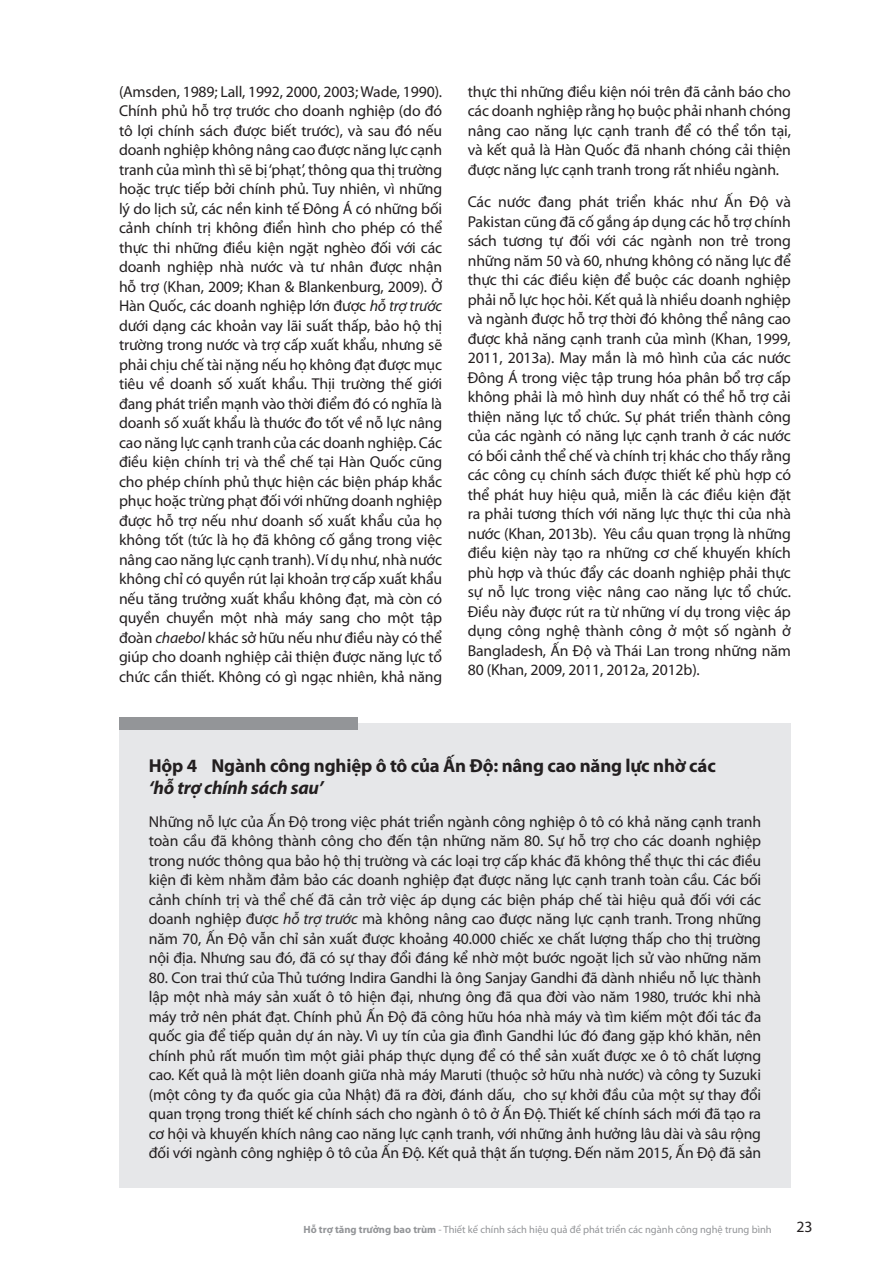
<style>
.page{position:relative;width:876px;height:1263px;background:#fff}
.page>*{position:absolute;margin:0;border:0;box-sizing:border-box;transform-origin:0 0}
.t1{font:700 18.75px "Myriad Pro";letter-spacing:-.01em;color:#231f20}
.t2{font:italic 700 18.75px "Myriad Pro";letter-spacing:-.01em;color:#231f20}
.t3{font:15.75px/19.5px "Myriad Pro";letter-spacing:-.01em;color:#231f20;text-align:justify}
.t4{font:10.5px "Myriad Pro";color:#939598}
.s1{font-style:italic}
.s2{font-weight:700}
</style>
<div class="page">
<div style="left:119px;top:724px;width:672px;height:464px;background:#e6e7e9"></div>
<div style="left:119px;top:717px;width:238px;height:13px;background:#939598"></div>
<p class="t3" style="left:119px;top:82px;width:325px">(Amsden, 1989; Lall, 1992, 2000, 2003; Wade, 1990).<br>Chính phủ hỗ trợ trước cho doanh nghiệp (do đó tô lợi chính sách được biết trước), và sau đó nếu doanh nghiệp không nâng cao được năng lực cạnh tranh của mình thì sẽ bị ‘phạt’, thông qua thị trường hoặc trực tiếp bởi chính phủ. Tuy nhiên, vì những lý do lịch sử, các nền kinh tế Đông Á có những bối cảnh chính trị không điển hình cho phép có thể thực thi những điều kiện ngặt nghèo đối với các doanh nghiệp nhà nước và tư nhân được nhận hỗ trợ (Khan, 2009; Khan &amp; Blankenburg, 2009). Ở Hàn Quốc, các doanh nghiệp lớn được <span class="s1">hỗ trợ trước </span>dưới dạng các khoản vay lãi suất thấp, bảo hộ thị trường trong nước và trợ cấp xuất khẩu, nhưng sẽ phải chịu chế tài nặng nếu họ không đạt được mục tiêu về doanh số xuất khẩu. Thịi trường thế giới đang phát triển mạnh vào thời điểm đó có nghĩa là doanh số xuất khẩu là thước đo tốt về nỗ lực nâng cao năng lực cạnh tranh của các doanh nghiệp. Các điều kiện chính trị và thể chế tại Hàn Quốc cũng cho phép chính phủ thực hiện các biện pháp khắc phục hoặc trừng phạt đối với những doanh nghiệp được hỗ trợ nếu như doanh số xuất khẩu của họ không tốt (tức là họ đã không cố gắng trong việc nâng cao năng lực cạnh tranh). Ví dụ như, nhà nước không chỉ có quyền rút lại khoản trợ cấp xuất khẩu nếu tăng trưởng xuất khẩu không đạt, mà còn có quyền chuyển một nhà máy sang cho một tập đoàn <span class="s1">chaebol</span> khác sở hữu nếu như điều này có thể giúp cho doanh nghiệp cải thiện được năng lực tổ chức cần thiết. Không có gì ngạc nhiên, khả năng</p>
<p class="t3" style="left:468px;top:82px;width:325px">thực thi những điều kiện nói trên đã cảnh báo cho các doanh nghiệp rằng họ buộc phải nhanh chóng nâng cao năng lực cạnh tranh để có thể tồn tại, và kết quả là Hàn Quốc đã nhanh chóng cải thiện được năng lực cạnh tranh trong rất nhiều ngành.</p>
<p class="t3" style="left:468px;top:192px;width:325px">Các nước đang phát triển khác như Ấn Độ và Pakistan cũng đã cố gắng áp dụng các hỗ trợ chính sách tương tự đối với các ngành non trẻ trong những năm 50 và 60, nhưng không có năng lực để thực thi các điều kiện để buộc các doanh nghiệp phải nỗ lực học hỏi. Kết quả là nhiều doanh nghiệp và ngành được hỗ trợ thời đó không thể nâng cao được khả năng cạnh tranh của mình (Khan, 1999, 2011, 2013a). May mắn là mô hình của các nước Đông Á trong việc tập trung hóa phân bổ trợ cấp không phải là mô hình duy nhất có thể hỗ trợ cải thiện năng lực tổ chức. Sự phát triển thành công của các ngành có năng lực cạnh tranh ở các nước có bối cảnh thể chế và chính trị khác cho thấy rằng các công cụ chính sách được thiết kế phù hợp có thể phát huy hiệu quả, miễn là các điều kiện đặt ra phải tương thích với năng lực thực thi của nhà nước (Khan, 2013b). Yêu cầu quan trọng là những điều kiện này tạo ra những cơ chế khuyến khích phù hợp và thúc đẩy các doanh nghiệp phải thực sự nỗ lực trong việc nâng cao năng lực tổ chức.<br>Điều này được rút ra từ những ví dụ trong việc áp dụng công nghệ thành công ở một số ngành ở Bangladesh, Ấn Độ và Thái Lan trong những năm 80 (Khan, 2009, 2011, 2012a, 2012b).</p>
<p class="t1" style="left:149px;top:753px;width:568px">Hộp 4 Ngành công nghiệp ô tô của Ấn Độ: nâng cao năng lực nhờ các</p>
<p class="t2" style="left:149px;top:776px;width:176px">‘hỗ trợ chính sách sau’</p>
<p class="t3" style="left:149px;top:811px;width:614px">Những nỗ lực của Ấn Độ trong việc phát triển ngành công nghiệp ô tô có khả năng cạnh tranh toàn cầu đã không thành công cho đến tận những năm 80. Sự hỗ trợ cho các doanh nghiệp trong nước thông qua bảo hộ thị trường và các loại trợ cấp khác đã không thể thực thi các điều kiện đi kèm nhằm đảm bảo các doanh nghiệp đạt được năng lực cạnh tranh toàn cầu. Các bối cảnh chính trị và thể chế đã cản trở việc áp dụng các biện pháp chế tài hiệu quả đối với các doanh nghiệp được <span class="s1">hỗ trợ trước</span> mà không nâng cao được năng lực cạnh tranh. Trong những năm 70, Ấn Độ vẫn chỉ sản xuất được khoảng 40.000 chiếc xe chất lượng thấp cho thị trường nội địa. Nhưng sau đó, đã có sự thay đổi đáng kể nhờ một bước ngoặt lịch sử vào những năm</p>
<p class="t3" style="left:149px;top:967px;width:614px">80. Con trai thứ của Thủ tướng Indira Gandhi là ông Sanjay Gandhi đã dành nhiều nỗ lực thành lập một nhà máy sản xuất ô tô hiện đại, nhưng ông đã qua đời vào năm 1980, trước khi nhà máy trở nên phát đạt. Chính phủ Ấn Độ đã công hữu hóa nhà máy và tìm kiếm một đối tác đa quốc gia để tiếp quản dự án này. Vì uy tín của gia đình Gandhi lúc đó đang gặp khó khăn, nên chính phủ rất muốn tìm một giải pháp thực dụng để có thể sản xuất được xe ô tô chất lượng cao. Kết quả là một liên doanh giữa nhà máy Maruti (thuộc sở hữu nhà nước) và công ty Suzuki (một công ty đa quốc gia của Nhật) đã ra đời, đánh dấu, cho sự khởi đầu của một sự thay đổi quan trọng trong thiết kế chính sách cho ngành ô tô ở Ấn Độ. Thiết kế chính sách mới đã tạo ra cơ hội và khuyến khích nâng cao năng lực cạnh tranh, với những ảnh hưởng lâu dài và sâu rộng đối với ngành công nghiệp ô tô của Ấn Độ. Kết quả thật ấn tượng. Đến năm 2015, Ấn Độ đã sản</p>
<p class="t4" style="left:304px;top:1223px;width:470px"><span class="s2">Hỗ trợ tăng trưởng bao trùm</span> - Thiết kế chính sách hiệu quả để phát triển các ngành công nghệ trung bình</p>
<p class="t3" style="left:796px;top:1217px;width:18px">23</p>
</div>
